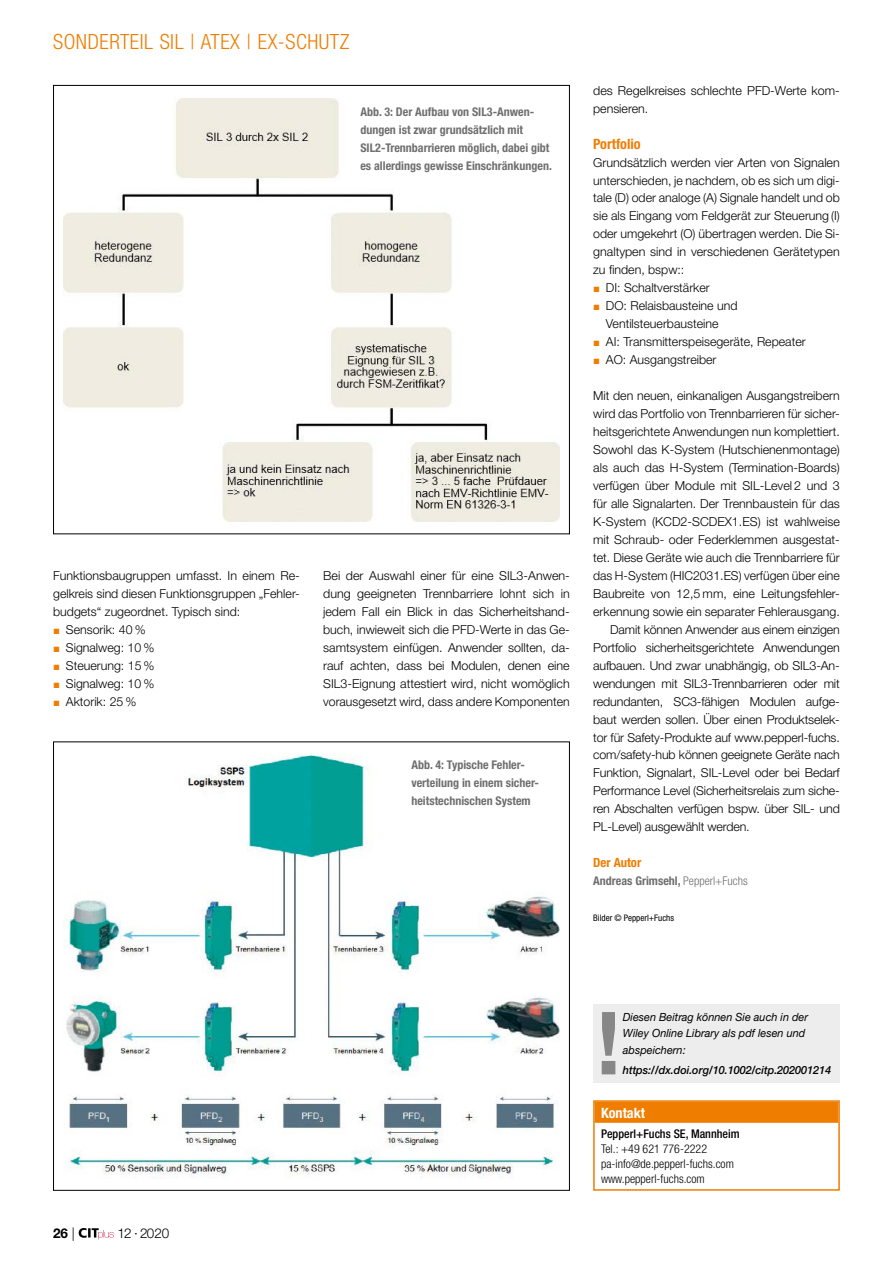
<style>
.page{position:relative;width:893px;height:1263px;background:#fff}
.page>*{position:absolute;margin:0;border:0;box-sizing:border-box;transform-origin:0 0}
.t1{font:300 condensed 21px "Helvetica Neue LT Std";letter-spacing:.025em;color:#ef7d00}
.t2{font:700 condensed 14.25px "Helvetica Neue LT Std";color:#ef7d00}
.t3{font:700 condensed 14.25px "Helvetica Neue LT Std";color:#fff}
.t4{font:300 13.5px "Helvetica Neue LT Std";letter-spacing:-.03em;color:#000}
.t5{font:700 13.5px "Helvetica Neue LT Std";color:#000}
.t6{font:700 condensed 12.75px "Helvetica Neue LT Std";color:#ef7d00}
.t7{font:300 12.3px/18px "Helvetica Neue LT Std";color:#000;text-align:justify}
.t8{font:700 condensed 12px/17.9px "Helvetica Neue LT Std";color:#706f6f}
.t9{font:300 condensed 12px/15px "Helvetica Neue LT Std";color:#000}
.t10{font:500 condensed 12px "Helvetica Neue LT Std";color:#000}
.t11{font:italic 11.25px/16.5px "Helvetica Neue LT Std";color:#000}
.t12{font:italic 500 11.25px "Helvetica Neue LT Std";letter-spacing:-.005em;color:#000}
.t13{font:condensed 9px "Helvetica Neue LT Std";color:#000}
.s1{color:#ef7d00}
.s2{font-weight:300}
</style>
<div class="page">
<div style="left:595px;top:1102px;width:243px;height:21px;background:#ef7d00"></div>
<div style="left:593px;top:1100px;width:247px;height:91px;border:2px solid #ef7d00"></div>
<img style="left:66px;top:754px;width:494px;height:424px">
<div style="left:593px;top:1004px;width:247px;height:79px;background:#ededed"></div>
<svg style="left:602px;top:1012px;width:13px;height:62px"></svg>
<img style="left:63px;top:98px;width:497px;height:423px">
<svg style="left:79px;top:1228px;width:35px;height:11px"></svg>
<h1 class="t1" style="left:53px;top:29px;width:298px">Sonderteil SIL | ATEX | Ex-Schutz</h1>
<p class="t8" style="left:360px;top:103px;width:193px">Abb. 3: Der Aufbau von SIL3-Anwen&shy;dungen ist zwar grundsätzlich mit SIL2-Trennbarrieren möglich, dabei gibt es allerdings gewisse Einschränkungen.</p>
<p class="t7" style="left:53px;top:566px;width:248px">Funktionsbaugruppen umfasst. In einem Re&shy;gelkreis sind diesen Funktionsgruppen „Fehler&shy;budgets“ zugeordnet. Typisch sind:</p>
<p class="t7" style="left:53px;top:620px;width:94px"><span class="s1">▪</span> Sensorik: 40 %</p>
<p class="t7" style="left:53px;top:638px;width:103px"><span class="s1">▪</span> Signalweg: 10 %</p>
<p class="t7" style="left:53px;top:656px;width:103px"><span class="s1">▪</span> Steuerung: 15 %</p>
<p class="t7" style="left:53px;top:674px;width:103px"><span class="s1">▪</span> Signalweg: 10 %</p>
<p class="t7" style="left:53px;top:692px;width:85px"><span class="s1">▪</span> Aktorik: 25 %</p>
<p class="t7" style="left:323px;top:566px;width:248px">Bei der Auswahl einer für eine SIL3-Anwen&shy;dung geeigneten Trennbarriere lohnt sich in jedem Fall ein Blick in das Sicherheitshand&shy;buch, inwieweit sich die PFD-Werte in das Ge&shy;samtsystem einfügen. Anwender sollten, da&shy;rauf achten, dass bei Modulen, denen eine SIL3-Eignung attestiert wird, nicht womöglich vorausgesetzt wird, dass andere Komponenten</p>
<p class="t8" style="left:411px;top:756px;width:129px">Abb. 4: Typische Fehler&shy;verteilung in einem sicher&shy;heitstechnischen System</p>
<p class="t7" style="left:593px;top:81px;width:248px">des Regelkreises schlechte PFD-Werte kom&shy;pensieren.</p>
<p class="t2" style="left:593px;top:135px;width:49px">Portfolio</p>
<p class="t7" style="left:593px;top:153px;width:248px">Grundsätzlich werden vier Arten von Signalen unterschieden, je nachdem, ob es sich um digi&shy;tale (D) oder analoge (A) Signale handelt und ob sie als Eingang vom Feldgerät zur Steuerung (I) oder umgekehrt (O) übertragen werden. Die Si&shy;gnaltypen sind in verschiedenen Gerätetypen zu finden, bspw::</p>
<p class="t7" style="left:593px;top:279px;width:118px"><span class="s1">▪</span> DI: Schaltverstärker</p>
<p class="t7" style="left:593px;top:297px;width:146px;text-align:center"><span class="s1">▪</span> DO: Relaisbausteine und<br>Ventilsteuerbausteine</p>
<p class="t7" style="left:593px;top:333px;width:214px"><span class="s1">▪</span> AI: Transmitterspeisegeräte, Repeater</p>
<p class="t7" style="left:593px;top:351px;width:125px"><span class="s1">▪</span> AO: Ausgangstreiber</p>
<p class="t7" style="left:593px;top:386px;width:248px">Mit den neuen, einkanaligen Ausgangstreibern</p>
<p class="t7" style="left:593px;top:404px;width:248px">wird das Portfolio von Trennbarrieren für sicher-</p>
<p class="t7" style="left:593px;top:422px;width:248px">heitsgerichtete Anwendungen nun komplettiert.</p>
<p class="t7" style="left:593px;top:440px;width:248px">Sowohl das K-System (Hutschienenmontage)</p>
<p class="t7" style="left:593px;top:458px;width:248px">als auch das H-System (Termination-Boards)</p>
<p class="t7" style="left:593px;top:476px;width:248px">verfügen über Module mit SIL-Level 2 und 3</p>
<p class="t7" style="left:593px;top:494px;width:248px">für alle Signalarten. Der Trennbaustein für das</p>
<p class="t7" style="left:593px;top:512px;width:248px">K-System (KCD2-SCDEX1.ES) ist wahlweise</p>
<p class="t7" style="left:593px;top:530px;width:248px">mit Schraub- oder Federklemmen ausgestat-</p>
<p class="t7" style="left:593px;top:548px;width:248px">tet. Diese Geräte wie auch die Trennbarriere für</p>
<p class="t7" style="left:593px;top:566px;width:248px">das H-System (HIC2031.ES) verfügen über eine</p>
<p class="t7" style="left:593px;top:584px;width:247px">Baubreite von 12,5 mm, eine Leitungsfehler-</p>
<p class="t7" style="left:593px;top:602px;width:248px">erkennung sowie ein separater Fehlerausgang.</p>
<p class="t7" style="left:610px;top:620px;width:231px">Damit können Anwender aus einem einzigen</p>
<p class="t7" style="left:593px;top:638px;width:248px">Portfolio sicherheitsgerichtete Anwendungen</p>
<p class="t7" style="left:593px;top:656px;width:248px">aufbauen. Und zwar unabhängig, ob SIL3-An-</p>
<p class="t7" style="left:593px;top:674px;width:248px">wendungen mit SIL3-Trennbarrieren oder mit</p>
<p class="t7" style="left:593px;top:692px;width:248px">redundanten, SC3-fähigen Modulen aufge-</p>
<p class="t7" style="left:593px;top:710px;width:248px">baut werden sollen. Über einen Produktselek-</p>
<p class="t7" style="left:593px;top:728px;width:248px">tor für Safety-Produkte auf www.pepperl-fuchs.</p>
<p class="t7" style="left:593px;top:746px;width:248px">com/safety-hub können geeignete Geräte nach</p>
<p class="t7" style="left:593px;top:764px;width:248px">Funktion, Signalart, SIL-Level oder bei Bedarf</p>
<p class="t7" style="left:593px;top:782px;width:248px">Performance Level (Sicherheitsrelais zum siche-</p>
<p class="t7" style="left:593px;top:800px;width:248px">ren Abschalten verfügen bspw. über SIL- und</p>
<p class="t7" style="left:593px;top:818px;width:158px">PL-Level) ausgewählt werden.</p>
<p class="t6" style="left:593px;top:855px;width:50px">Der Autor</p>
<p class="t8" style="left:593px;top:872px;width:156px">Andreas Grimsehl, <span class="s2">Pepperl+Fuchs</span></p>
<p class="t13" style="left:593px;top:913px;width:82px">Bilder © Pepperl+Fuchs</p>
<p class="t5" style="left:53px;top:1224px;width:23px">26 <span class="s2">|</span></p>
<p class="t4" style="left:118px;top:1224px;width:53px">12 · 2020</p>
<p class="t11" style="left:623px;top:1008px;width:187px">Diesen Beitrag können Sie auch in der<br>Wiley Online Library als pdf lesen und abspeichern:</p>
<p class="t12" style="left:623px;top:1064px;width:210px">https://dx.doi.org/10.1002/citp.202001214</p>
<p class="t3" style="left:601px;top:1104px;width:46px">Kontakt</p>
<p class="t10" style="left:601px;top:1126px;width:140px">Pepperl+Fuchs SE, Mannheim</p>
<p class="t9" style="left:601px;top:1141px;width:134px">Tel.: +49 621 776-2222 pa-info@de.pepperl-fuchs.com www.pepperl-fuchs.com</p>
</div>
